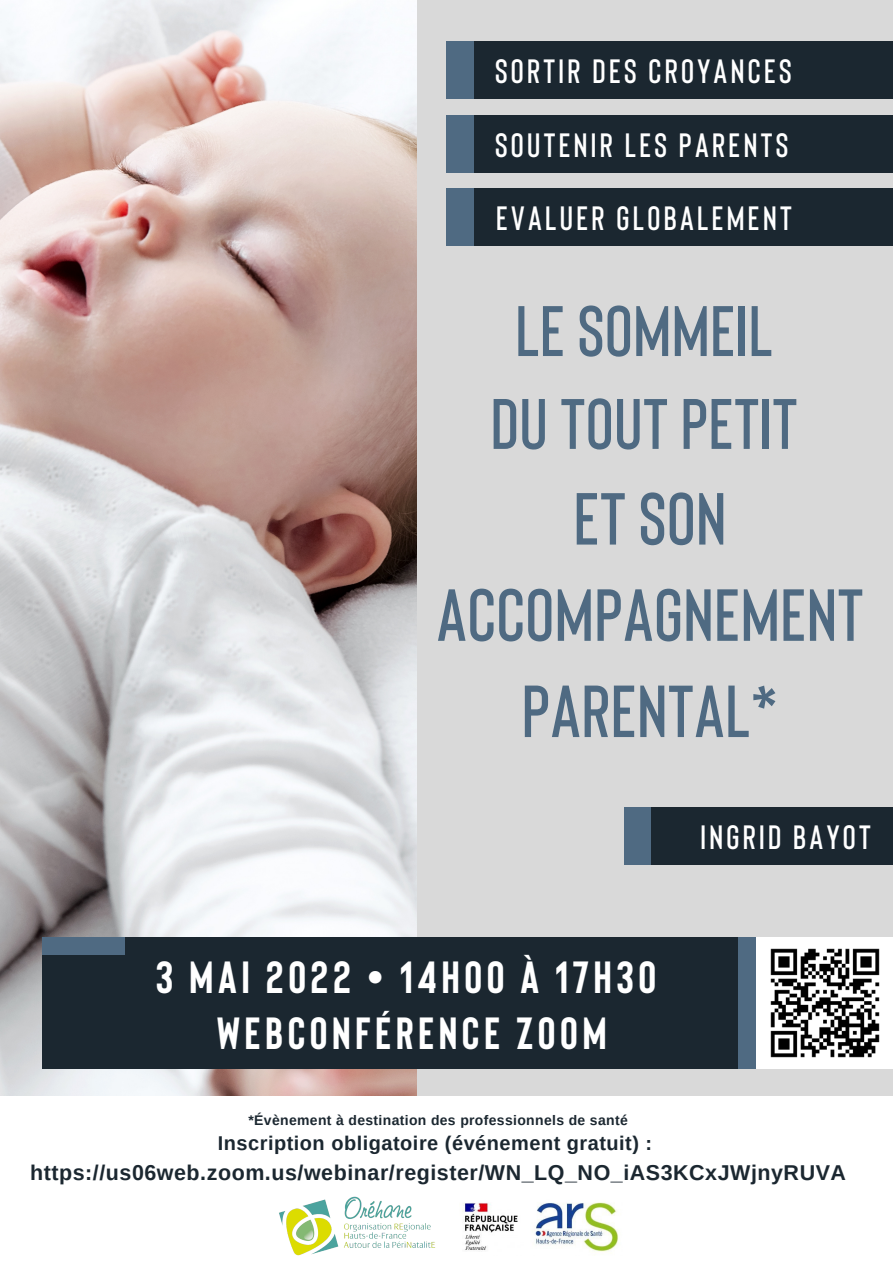
<style>
.page{position:relative;width:893px;height:1263px;background:#d9d9d9}
.page>*{position:absolute;margin:0;border:0;box-sizing:border-box;transform-origin:0 0}
.t1{font:600 73.5px/96.2px "Bison";letter-spacing:.015em;color:#4f6a82;text-align:center}
.t2{font:600 71.25px "Bison";letter-spacing:.015em;color:#4f6a82}
.t3{font:700 45px "Bison";letter-spacing:.1em;color:#fff}
.t4{font:600 33.67px "Bison";letter-spacing:.1em;color:#fff}
.t5{font:700 21.45px "Arimo";letter-spacing:.025em;color:#1b2730}
.t6{font:700 19.95px "Arimo";letter-spacing:.025em;color:#1b2730}
.t7{font:700 13.95px "Arimo";letter-spacing:.025em;color:#1b2730}
</style>
<div class="page">
<div style="left:448px;top:41px;width:445px;height:58px;background:#1b2730"></div>
<img style="left:0;top:0;width:417px;height:1096px">
<div style="left:447px;top:115px;width:446px;height:57px;background:#1b2730"></div>
<div style="left:447px;top:188px;width:446px;height:58px;background:#1b2730"></div>
<div style="left:42px;top:937px;width:713px;height:132px;background:#1b2730"></div>
<div style="left:446px;top:188px;width:27px;height:58px;background:#4f6a82"></div>
<div style="left:446px;top:115px;width:27px;height:57px;background:#4f6a82"></div>
<div style="left:446px;top:41px;width:27px;height:58px;background:#4f6a82"></div>
<div style="left:738px;top:937px;width:18px;height:132px;background:#4f6a82"></div>
<div style="left:42px;top:937px;width:83px;height:18px;background:#4f6a82"></div>
<div style="left:0;top:1096px;width:893px;height:167px;background:#fff"></div>
<img style="left:279px;top:1196px;width:156px;height:60px">
<img style="left:462px;top:1202px;width:157px;height:50px">
<div style="left:624px;top:807px;width:27px;height:57px;background:#4f6a82"></div>
<div style="left:651px;top:807px;width:242px;height:57px;background:#1b2730"></div>
<img style="left:756px;top:937px;width:137px;height:132px">
<p class="t4" style="left:495px;top:49px;width:298px">SORTIR DES CROYANCES</p>
<p class="t4" style="left:495px;top:123px;width:295px">SOUTENIR LES PARENTS</p>
<p class="t4" style="left:496px;top:197px;width:297px">EVALUER GLOBALEMENT</p>
<p class="t2" style="left:515px;top:285px;width:258px">LE SOMMEIL</p>
<p class="t2" style="left:491px;top:378px;width:308px">DU TOUT PETIT</p>
<p class="t1" style="left:437px;top:467px;width:428px">ET SON<br>ACCOMPAGNEMENT<br>PARENTAL*</p>
<p class="t3" style="left:156px;top:948px;width:502px">3 MAI 2022 • 14H00 À 17H30</p>
<p class="t3" style="left:217px;top:1004px;width:391px">WEBCONFÉRENCE ZOOM</p>
<p class="t4" style="left:700px;top:815px;width:172px">INGRID BAYOT</p>
<p class="t7" style="left:248px;top:1112px;width:381px">*Évènement à destination des professionnels de santé</p>
<p class="t6" style="left:218px;top:1132px;width:436px">Inscription obligatoire (événement gratuit) :</p>
<p class="t5" style="left:30px;top:1160px;width:817px">https://us06web.zoom.us/webinar/register/WN_LQ_NO_iAS3KCxJWjnyRUVA</p>
</div>
